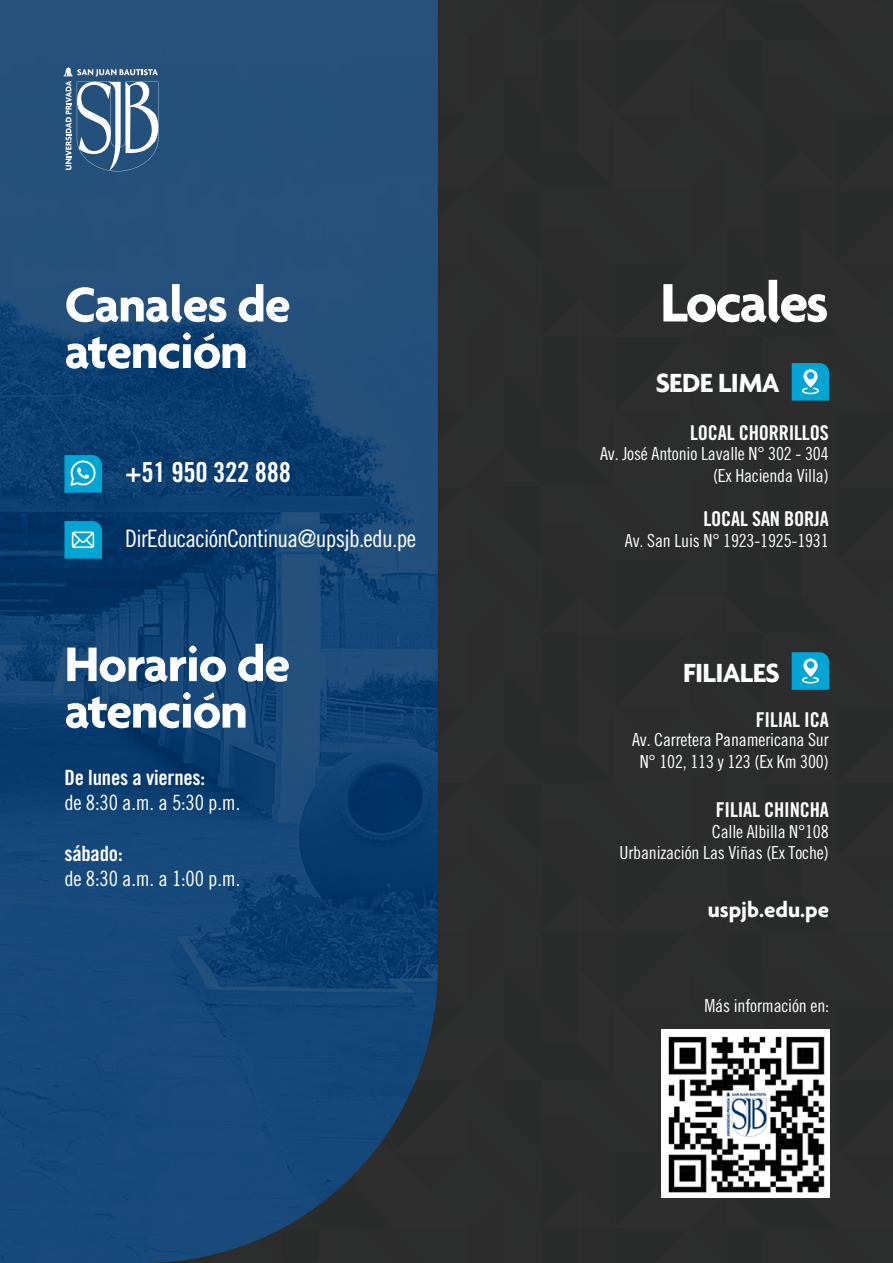
<style>
.page{position:relative;width:893px;height:1263px;background:#2c2c2c}
.page>*{position:absolute;margin:0;border:0;box-sizing:border-box;transform-origin:0 0}
.t1{font:700 58.5px "Agenda";letter-spacing:-.045em;color:#fff}
.t2{font:700 52.5px/46.5px "Agenda";letter-spacing:-.025em;color:#fff}
.t3{font:700 28.35px "Agenda";letter-spacing:-.025em;color:#fff}
.t4{font:27.6px "Trade Gothic LT Std Bd Cn 20";letter-spacing:-.01em;color:#fff}
.t5{font:24px "Trade Gothic LT Std Cn 18";letter-spacing:-.03em;color:#fff}
.t6{font:700 22.8px "Agenda";color:#fff}
.t7{font:21px "Trade Gothic LT Std Cn 18";letter-spacing:-.01em;color:#fff}
.t8{font:21px "Trade Gothic LT Std Bd Cn 20";letter-spacing:-.01em;color:#fff}
.t9{font:20.4px "Trade Gothic LT Std Bd Cn 20";letter-spacing:-.01em;color:#fff}
.t10{font:18px/21.6px "Trade Gothic LT Std Cn 18";letter-spacing:-.01em;color:#fff;text-align:right}
</style>
<div class="page">
<img style="left:0;top:0;width:438px;height:1263px">
<svg style="left:63px;top:67px;width:95px;height:104px;background:#5e7e9f"></svg>
<svg style="left:64px;top:455px;width:38px;height:38px"></svg>
<svg style="left:64px;top:521px;width:38px;height:38px"></svg>
<svg style="left:792px;top:363px;width:37px;height:38px"></svg>
<svg style="left:792px;top:652px;width:37px;height:38px"></svg>
<img style="left:661px;top:1030px;width:168px;height:168px">
<h2 class="t2" style="left:64px;top:280px;width:228px">Canales de atención</h2>
<h3 class="t4" style="left:125px;top:455px;width:167px">+51 950 322 888</h3>
<h3 class="t5" style="left:125px;top:524px;width:292px">DirEducaciónContinua@upsjb.edu.pe</h3>
<h2 class="t2" style="left:64px;top:640px;width:227px">Horario de atención</h2>
<p class="t8" style="left:64px;top:765px;width:142px">De lunes a viernes:</p>
<p class="t7" style="left:64px;top:790px;width:177px">de 8:30 a.m. a 5:30 p.m.</p>
<p class="t8" style="left:64px;top:840px;width:60px">sábado:</p>
<p class="t7" style="left:64px;top:866px;width:177px">de 8:30 a.m. a 1:00 p.m.</p>
<h1 class="t1" style="left:660px;top:267px;width:170px">Locales</h1>
<h3 class="t3" style="left:656px;top:366px;width:125px">SEDE LIMA</h3>
<p class="t9" style="left:690px;top:420px;width:140px">LOCAL CHORRILLOS</p>
<p class="t10" style="left:600px;top:442px;width:230px">Av. José Antonio Lavalle N° 302 - 304 (Ex Hacienda Villa)</p>
<p class="t9" style="left:703px;top:506px;width:127px">LOCAL SAN BORJA</p>
<p class="t10" style="left:625px;top:530px;width:205px">Av. San Luis N° 1923-1925-1931</p>
<h3 class="t3" style="left:683px;top:655px;width:98px">FILIALES</h3>
<p class="t9" style="left:756px;top:707px;width:74px">FILIAL ICA</p>
<p class="t10" style="left:632px;top:729px;width:198px;text-align:center">Av. Carretera Panamericana Sur<br>N° 102, 113 y 123 (Ex Km 300)</p>
<p class="t9" style="left:716px;top:797px;width:114px">FILIAL CHINCHA</p>
<p class="t10" style="left:620px;top:820px;width:211px">Calle Albilla N°108<br>Urbanización Las Viñas (Ex Toche)</p>
<p class="t6" style="left:708px;top:896px;width:123px">uspjb.edu.pe</p>
<p class="t10" style="left:704px;top:995px;width:126px">Más información en:</p>
</div>
